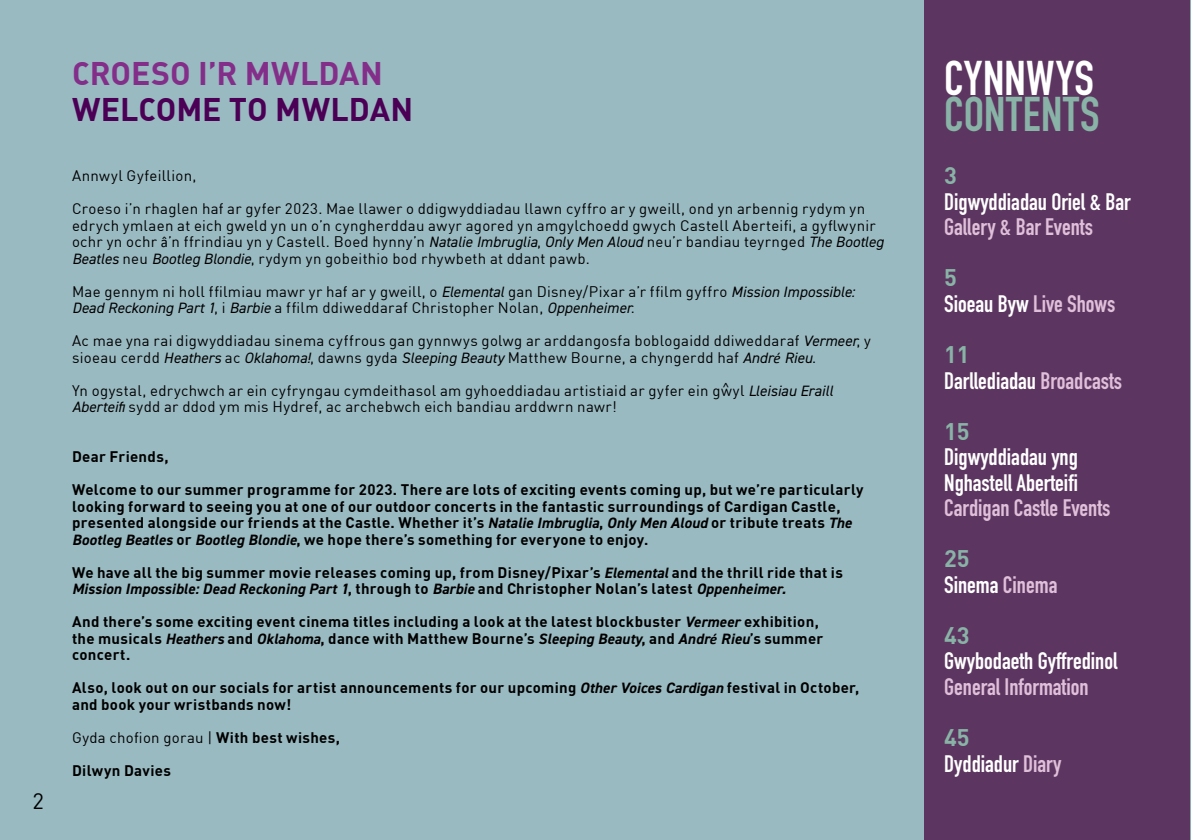
<style>
.page{position:relative;width:1191px;height:840px;background:#fff}
.page>*{position:absolute;margin:0;border:0;box-sizing:border-box;transform-origin:0 0}
.t1{font:700 48px "DIN Condensed";letter-spacing:.015em;color:#89b3a7}
.t2{font:700 48px "DIN Condensed";letter-spacing:.005em;color:#fff}
.t3{font:32px "DIN Bold Alternate";color:#832f8a}
.t4{font:32px "DIN Bold Alternate";color:#4b0056}
.t5{font:700 23.6px "DIN Condensed";color:#fff}
.t6{font:700 23.6px "DIN Condensed";color:#e0bfda}
.t7{font:700 23.6px "DIN";color:#89b3a7}
.t8{font:22px "DIN";color:#000}
.t9{font:15px/16.4px "DIN";letter-spacing:.02em;color:#000}
.t10{font:700 15px/16.4px "DIN";letter-spacing:.02em;color:#000}
.t11{font:14px "DIN";color:#000}
.s1{font-family:"Calibri"}
.s2{font-family:"DIN2014";font-style:italic}
.s3{font-family:"Calibri";font-style:italic}
.s4{font-weight:700}
.s5{color:#e0bfda}
</style>
<div class="page">
<div style="left:0;top:0;width:1190px;height:839px;background:#9abac2"></div>
<div style="left:924px;top:0;width:267px;height:839px;background:#5c3660"></div>
<p class="t8" style="left:32px;top:787px;width:13px">2</p>
<p class="t3" style="left:72px;top:52px;width:312px">CROESO I’R MWLDAN</p>
<p class="t4" style="left:72px;top:88px;width:343px">WELCOME TO MWLDAN</p>
<p class="t9" style="left:72px;top:167px;width:126px">Annwyl Gyfeillion,</p>
<p class="t9" style="left:72px;top:200px;width:813px">Croeso i’n rhaglen haf ar gyfer 2023. Mae llawer o ddigwyddiadau llawn cyffro ar y gweill, ond yn arbennig rydym yn edrych ymlaen at eich gweld yn un o’n cyngherddau awyr agored yn amgylchoedd gwych Castell Aberteifi, a gyflwynir ochr yn ochr <span class="s1">â</span>’n ffrindiau yn y Castell. Boed hynny’n <span class="s2">Natalie Imbruglia</span>, <span class="s2">Only Men Aloud</span> neu’r bandiau teyrnged <span class="s2">The Bootleg Beatles</span> neu <span class="s2">Bootleg Blondie</span>, rydym yn gobeithio bod rhywbeth at ddant pawb.</p>
<p class="t9" style="left:72px;top:283px;width:784px">Mae gennym ni holl ffilmiau mawr yr haf ar y gweill, o <span class="s2">Elemental</span> gan Disney/Pixar a’r ffilm gyffro <span class="s2">Mission Impossible:<br>Dead Reckoning Part 1</span>, i <span class="s2">Barbie</span> a ffilm ddiweddaraf Christopher Nolan, <span class="s2">Oppenheimer</span>.</p>
<p class="t9" style="left:72px;top:332px;width:800px">Ac mae yna rai digwyddiadau sinema cyffrous gan gynnwys golwg ar arddangosfa boblogaidd ddiweddaraf <span class="s2">Vermeer</span>, y sioeau cerdd <span class="s2">Heathers</span> ac <span class="s2">Oklahoma!</span>, dawns gyda <span class="s2">Sleeping Beauty</span> Matthew Bourne, a chyngerdd haf <span class="s2">Andr</span><span class="s3">é</span> <span class="s2">Rieu</span>.</p>
<p class="t9" style="left:72px;top:382px;width:762px">Yn ogystal, edrychwch ar ein cyfryngau cymdeithasol am gyhoeddiadau artistiaid ar gyfer ein gwyl <span class="s2">Lleisiau Eraill<br>Aberteifi</span> sydd ar ddod ym mis Hydref, ac archebwch eich bandiau arddwrn nawr!</p>
<p class="t10" style="left:72px;top:447px;width:98px">Dear Friends,</p>
<p class="t10" style="left:72px;top:480px;width:793px">Welcome to our summer programme for 2023. There are lots of exciting events coming up, but we’re particularly looking forward to seeing you at one of our outdoor concerts in the fantastic surroundings of Cardigan Castle, presented alongside our friends at the Castle. Whether it’s <span class="s2">Natalie Imbruglia</span>, <span class="s2">Only Men Aloud</span> or tribute treats <span class="s2">The Bootleg Beatles</span> or <span class="s2">Bootleg Blondie</span>, we hope there’s something for everyone to enjoy.</p>
<p class="t10" style="left:72px;top:563px;width:772px">We have all the big summer movie releases coming up, from Disney/Pixar’s <span class="s2">Elemental</span> and the thrill ride that is<br><span class="s2">Mission Impossible: Dead Reckoning Part 1</span>, through to <span class="s2">Barbie</span> and Christopher Nolan’s latest <span class="s2">Oppenheimer.</span></p>
<p class="t10" style="left:72px;top:612px;width:753px">And there’s some exciting event cinema titles including a look at the latest blockbuster <span class="s2">Vermeer</span> exhibition, the musicals <span class="s2">Heathers</span> and <span class="s2">Oklahoma</span>, dance with Matthew Bourne’s <span class="s2">Sleeping Beauty</span>, and <span class="s2">Andr</span><span class="s3">é</span> <span class="s2">Rieu</span>’s summer concert.</p>
<p class="t10" style="left:72px;top:678px;width:789px">Also, look out on our socials for artist announcements for our upcoming <span class="s2">Other Voices Cardigan</span> festival in October, and book your wristbands now!</p>
<p class="t9" style="left:72px;top:728px;width:269px">Gyda chofion gorau | <span class="s4">With best wishes,</span></p>
<p class="t10" style="left:72px;top:761px;width:101px">Dilwyn Davies</p>
<p class="t11" style="left:722px;top:379px;width:9px">^</p>
<p class="t2" style="left:944px;top:46px;width:151px">CYNNWYS</p>
<p class="t1" style="left:944px;top:82px;width:157px">CONTENTS</p>
<p class="t7" style="left:944px;top:160px;width:14px">3</p>
<p class="t5" style="left:944px;top:186px;width:188px">Digwyddiadau Oriel &amp; Bar</p>
<p class="t6" style="left:944px;top:211px;width:150px">Gallery &amp; Bar Events</p>
<p class="t7" style="left:944px;top:262px;width:14px">5</p>
<p class="t5" style="left:944px;top:288px;width:173px">Sioeau Byw <span class="s5">Live Shows</span></p>
<p class="t7" style="left:944px;top:339px;width:27px">11</p>
<p class="t5" style="left:944px;top:364px;width:179px">Darllediadau <span class="s5">Broadcasts</span></p>
<p class="t7" style="left:944px;top:415px;width:27px">15</p>
<p class="t5" style="left:944px;top:441px;width:135px">Digwyddiadau yng</p>
<p class="t5" style="left:944px;top:466px;width:135px">Nghastell Aberteifi</p>
<p class="t6" style="left:944px;top:492px;width:168px">Cardigan Castle Events</p>
<p class="t7" style="left:944px;top:543px;width:27px">25</p>
<p class="t5" style="left:944px;top:568px;width:115px">Sinema <span class="s5">Cinema</span></p>
<p class="t7" style="left:944px;top:619px;width:27px">43</p>
<p class="t5" style="left:944px;top:645px;width:175px">Gwybodaeth Gyffredinol</p>
<p class="t6" style="left:944px;top:670px;width:146px">General Information</p>
<p class="t7" style="left:944px;top:721px;width:27px">45</p>
<p class="t5" style="left:944px;top:747px;width:119px">Dyddiadur <span class="s5">Diary</span></p>
</div>
